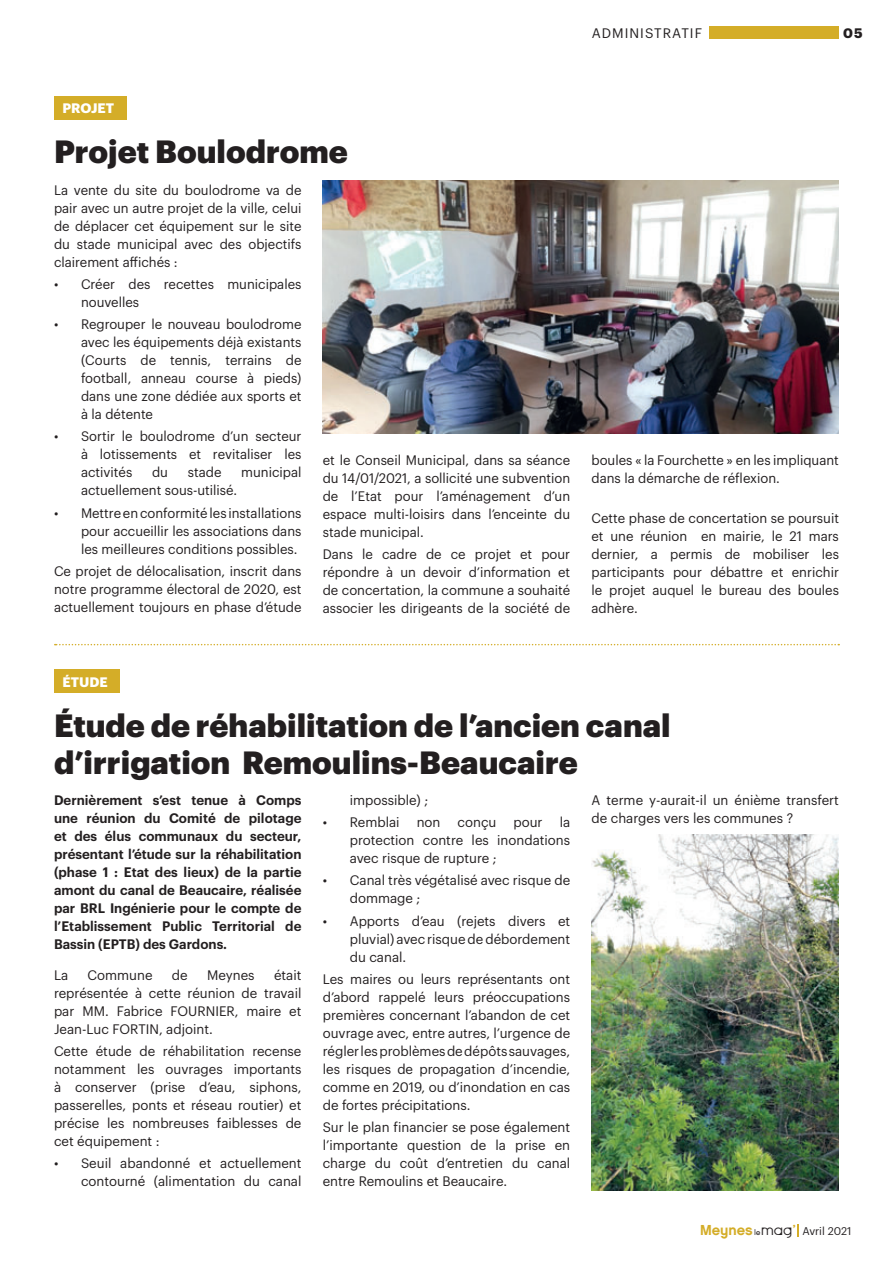
<style>
.page{position:relative;width:893px;height:1263px;background:#fff}
.page>*{position:absolute;margin:0;border:0;box-sizing:border-box;transform-origin:0 0}
.t1{font:900 31.5px/37.8px "Graphik";color:#231f20}
.t2{font:13.5px/18px "Graphik";color:#231f20;text-align:justify}
.t3{font:600 13.5px/18px "Graphik";color:#231f20;text-align:justify}
.t4{font:13.5px "Graphik";letter-spacing:.075em;color:#231f20}
.t5{font:700 13.5px "Graphik";color:#fff}
.t6{font:700 13.5px "Graphik";color:#231f20}
.t7{font:10.95px "Graphik";color:#231f20}
.s1{font-family:"Chalet New York Nineteen Eighty";font-size:14.4px;color:#d4ad28}
.s2{font-family:"Harry Plain";font-size:7.95px}
.s3{font-family:"Seraphic Organism";font-size:13.5px}
</style>
<div class="page">
<div style="left:54px;top:96px;width:72px;height:24px;background:#d4ad28"></div>
<div style="left:54px;top:669px;width:65px;height:24px;background:#d4ad28"></div>
<div style="left:709px;top:26px;width:130px;height:13px;background:#d4ad28"></div>
<svg style="left:798px;top:1224px;width:1px;height:13px"></svg>
<img style="left:323px;top:181px;width:516px;height:252px">
<img style="left:591px;top:834px;width:248px;height:357px">
<svg style="left:55px;top:644px;width:784px;height:1px"></svg>
<p class="t4" style="left:592px;top:23px;width:112px">ADMINISTRATIF</p>
<p class="t6" style="left:843px;top:23px;width:21px">05</p>
<p class="t5" style="left:63px;top:98px;width:53px">PROJET</p>
<h1 class="t1" style="left:54px;top:130px;width:295px">Projet Boulodrome</h1>
<p class="t2" style="left:54px;top:180px;width:249px">La vente du site du boulodrome va de pair avec un autre projet de la ville, celui de déplacer cet équipement sur le site du stade municipal avec des objectifs clairement affichés :</p>
<p class="t2" style="left:81px;top:274px;width:222px;text-indent:-27px">• Créer des recettes municipales nouvelles</p>
<p class="t2" style="left:81px;top:314px;width:222px;text-indent:-27px">• Regrouper le nouveau boulodrome avec les équipements déjà existants (Courts de tennis, terrains de football, anneau course à pieds) dans une zone dédiée aux sports et à la détente</p>
<p class="t2" style="left:81px;top:426px;width:222px;text-indent:-27px">• Sortir le boulodrome d’un secteur à lotissements et revitaliser les activités</p>
<p class="t2" style="left:152px;top:462px;width:17px">du</p>
<p class="t2" style="left:188px;top:462px;width:35px">stade</p>
<p class="t2" style="left:241px;top:462px;width:62px">municipal</p>
<p class="t2" style="left:81px;top:480px;width:158px">actuellement sous-utilisé.</p>
<p class="t2" style="left:81px;top:502px;width:222px;text-indent:-27px">• Mettre en conformité les installations pour accueillir les associations dans les meilleures conditions possibles.</p>
<p class="t2" style="left:54px;top:561px;width:249px">Ce projet de délocalisation, inscrit dans notre programme électoral de 2020, est actuellement toujours en phase d’étude</p>
<p class="t2" style="left:323px;top:450px;width:249px">et le Conseil Municipal, dans sa séance du 14/01/2021, a sollicité une subvention de l’Etat pour l’aménagement d’un espace multi-loisirs dans l’enceinte du stade municipal.</p>
<p class="t2" style="left:323px;top:544px;width:249px">Dans le cadre de ce projet et pour répondre à un devoir d’information et de concertation, la commune a souhaité associer les dirigeants de la société de</p>
<p class="t2" style="left:591px;top:450px;width:249px">boules « la Fourchette » en les impliquant dans la démarche de réflexion.</p>
<p class="t2" style="left:591px;top:508px;width:249px">Cette phase de concertation se poursuit et une réunion en mairie, le 21 mars dernier, a permis de mobiliser les participants pour débattre et enrichir le projet auquel le bureau des boules adhère.</p>
<p class="t5" style="left:63px;top:671px;width:47px">ÉTUDE</p>
<h1 class="t1" style="left:54px;top:703px;width:618px">Étude de réhabilitation de l’ancien canal d’irrigation Remoulins-Beaucaire</h1>
<p class="t3" style="left:54px;top:790px;width:249px">Dernièrement s’est tenue à Comps une réunion du Comité de pilotage et des élus communaux du secteur, présentant l’étude sur la réhabilitation (phase 1 : Etat des lieux) de la partie amont du canal de Beaucaire, réalisée par BRL Ingénierie pour le compte de l’Etablissement Public Territorial de Bassin (EPTB) des Gardons.</p>
<p class="t2" style="left:54px;top:964px;width:16px">La</p>
<p class="t2" style="left:88px;top:964px;width:67px">Commune</p>
<p class="t2" style="left:172px;top:964px;width:17px">de</p>
<p class="t2" style="left:207px;top:964px;width:49px">Meynes</p>
<p class="t2" style="left:54px;top:964px;width:249px;text-indent:220px">était représentée à cette réunion de travail par MM. Fabrice FOURNIER, maire et Jean-Luc FORTIN, adjoint.</p>
<p class="t2" style="left:54px;top:1041px;width:249px">Cette étude de réhabilitation recense notamment les ouvrages importants à conserver (prise d’eau, siphons, passerelles, ponts et réseau routier) et précise les nombreuses faiblesses de cet équipement :</p>
<p class="t2" style="left:54px;top:1153px;width:249px;text-align:right">• Seuil abandonné et actuellement contourné (alimentation du canal</p>
<p class="t2" style="left:350px;top:790px;width:80px">impossible) ;</p>
<p class="t2" style="left:323px;top:812px;width:78px">• Remblai</p>
<p class="t2" style="left:417px;top:812px;width:25px">non</p>
<p class="t2" style="left:458px;top:812px;width:40px">conçu</p>
<p class="t2" style="left:513px;top:812px;width:31px">pour</p>
<p class="t2" style="left:350px;top:812px;width:222px;text-indent:210px">la protection contre les inondations avec risque de rupture ;</p>
<p class="t2" style="left:350px;top:870px;width:222px;text-indent:-27px">• Canal très végétalisé avec risque de dommage ;</p>
<p class="t2" style="left:350px;top:910px;width:222px;text-indent:-27px">• Apports d’eau (rejets divers et pluvial) avec risque de débordement du canal.</p>
<p class="t2" style="left:323px;top:969px;width:249px">Les maires ou leurs représentants ont d’abord rappelé leurs préoccupations premières concernant l’abandon de cet ouvrage avec, entre autres, l’urgence de régler les problèmes de dépôts sauvages, les risques de propagation d’incendie, comme en 2019, ou d’inondation en cas de fortes précipitations.</p>
<p class="t2" style="left:323px;top:1117px;width:249px">Sur le plan financier se pose également l’importante question de la prise en charge du coût d’entretien du canal entre Remoulins et Beaucaire.</p>
<p class="t2" style="left:591px;top:790px;width:249px">A terme y-aurait-il un énième transfert de charges vers les communes ?</p>
<p class="t7" style="left:700px;top:1222px;width:153px"><span class="s1">Meynes</span> <span class="s2">le</span><span class="s3">Mag</span><sup>’</sup> Avril 2021</p>
</div>
